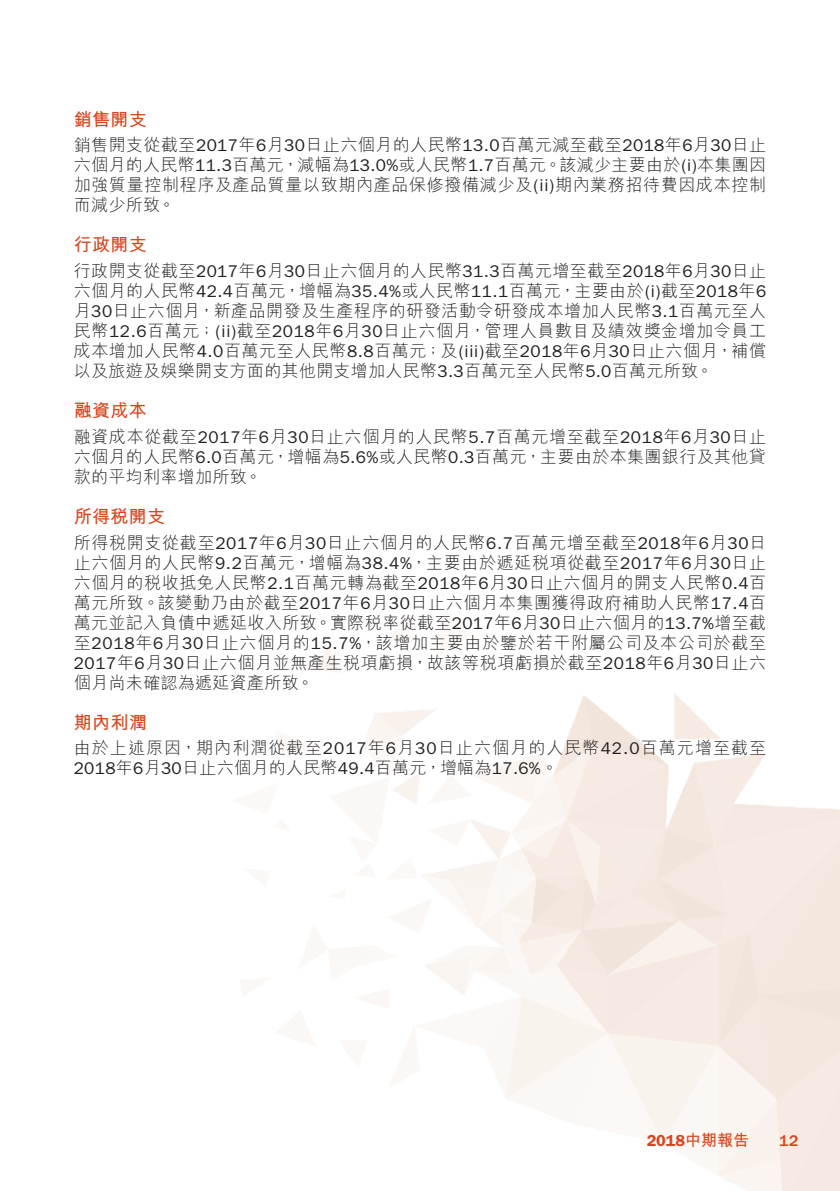
<style>
.page{position:relative;width:840px;height:1191px;background:#fff}
.page>*{position:absolute;margin:0;border:0;box-sizing:border-box;transform-origin:0 0}
.t1{font:700 18px "M Hei HK";letter-spacing:.02em;color:#d8441c}
.t2{font:300 17px/20px "M Hei HK";letter-spacing:.035em;color:#231f20;text-align:justify}
.t3{font:300 17px/20px "M Hei HK";letter-spacing:.065em;color:#231f20}
.t4{font:600 16px "ITC Franklin Gothic Std";color:#d8441c}
.t5{font:500 16px "ITC Franklin Gothic Std";color:#d8441c}
.s1{font-family:"ITC Franklin Gothic Std";font-weight:400}
.s2{font-family:"M Hei HK";font-weight:700}
</style>
<div class="page">
<p class="t1" style="left:74px;top:106px;width:74px">銷售開支</p>
<p class="t2" style="left:74px;top:135px;width:693px">銷售開支從截至<span class="s1">2017</span>年<span class="s1">6</span>月<span class="s1">30</span>日止六個月的人民幣<span class="s1">13.0</span>百萬元減至截至<span class="s1">2018</span>年<span class="s1">6</span>月<span class="s1">30</span>日止六個月的人民幣<span class="s1">11.3</span>百萬元，減幅為<span class="s1">13.0%</span>或人民幣<span class="s1">1.7</span>百萬元。該減少主要由於 <span class="s1">)i(</span> 本集團因加強質量控制程序及產品質量以致期內產品保修撥備減少及<span class="s1">( )i i</span> 期內業務招待費因成本控制而減少所致。</p>
<p class="t1" style="left:74px;top:232px;width:74px">行政開支</p>
<p class="t2" style="left:74px;top:260px;width:693px">行政開支從截至<span class="s1">2017</span>年<span class="s1">6</span>月<span class="s1">30</span>日止六個月的人民幣<span class="s1">31.3</span>百萬元增至截至<span class="s1">2018</span>年<span class="s1">6</span>月<span class="s1">30</span>日止六個月的人民幣<span class="s1">42.4</span>百萬元，增幅為<span class="s1">35.4%</span>或人民幣<span class="s1">11.1</span>百萬元，主要由於 <span class="s1">)i(</span> 截至<span class="s1">2018</span>年<span class="s1">6</span>月<span class="s1">30</span>日止六個月，新產品開發及生產程序的研發活動令研發成本增加人民幣<span class="s1">3.1</span>百萬元至人民幣<span class="s1">12.6</span>百萬元；<span class="s1">( )i i</span> 截至<span class="s1">2018</span>年<span class="s1">6</span>月<span class="s1">30</span>日止六個月，管理人員數目及績效獎金增加令員工成本增加人民幣<span class="s1">4.0</span>百萬元至人民幣<span class="s1">8.8</span>百萬元；及<span class="s1">(iii)</span>截至<span class="s1">2018</span>年<span class="s1">6</span>月<span class="s1">30</span>日止六個月，補償以及旅遊及娛樂開支方面的其他開支增加人民幣<span class="s1">3.3</span>百萬元至人民幣<span class="s1">5.0</span>百萬元所致。</p>
<p class="t1" style="left:74px;top:397px;width:74px">融資成本</p>
<p class="t2" style="left:74px;top:426px;width:693px">融資成本從截至<span class="s1">2017</span>年<span class="s1">6</span>月<span class="s1">30</span>日止六個月的人民幣<span class="s1">5.7</span>百萬元增至截至<span class="s1">2018</span>年<span class="s1">6</span>月<span class="s1">30</span>日止六個月的人民幣<span class="s1">6.0</span>百萬元，增幅為<span class="s1">5.6%</span>或人民幣<span class="s1">0.3</span>百萬元，主要由於本集團銀行及其他貸款的平均利率增加所致。</p>
<p class="t1" style="left:74px;top:503px;width:93px">所得稅開支</p>
<p class="t2" style="left:74px;top:532px;width:693px">所得稅開支從截至<span class="s1">2017</span>年<span class="s1">6</span>月<span class="s1">30</span>日止六個月的人民幣<span class="s1">6.7</span>百萬元增至截至<span class="s1">2018</span>年<span class="s1">6</span>月<span class="s1">30</span>日止六個月的人民幣<span class="s1">9.2</span>百萬元，增幅為<span class="s1">38.4%</span>，主要由於遞延稅項從截至<span class="s1">2017</span>年<span class="s1">6</span>月<span class="s1">30</span>日止六個月的稅收抵免人民幣<span class="s1">2.1</span>百萬元轉為截至<span class="s1">2018</span>年<span class="s1">6</span>月<span class="s1">30</span>日止六個月的開支人民幣<span class="s1">0.4</span>百萬元所致。該變動乃由於截至<span class="s1">2017</span>年<span class="s1">6</span>月<span class="s1">30</span>日止六個月本集團獲得政府補助人民幣<span class="s1">17.4</span>百萬元並記入負債中遞延收入所致。實際稅率從截至<span class="s1">2017</span>年<span class="s1">6</span>月<span class="s1">30</span>日止六個月的<span class="s1">13.7%</span>增至截至<span class="s1">2018</span>年<span class="s1">6</span>月<span class="s1">30</span>日止六個月的<span class="s1">15.7%</span>，該增加主要由於鑒於若干附屬公司及本公司於截至<span class="s1">2017</span>年<span class="s1">6</span>月<span class="s1">30</span>日止六個月並無產生稅項虧損，故該等稅項虧損於截至<span class="s1">2018</span>年<span class="s1">6</span>月<span class="s1">30</span>日止六個月尚未確認為遞延資產所致。</p>
<p class="t1" style="left:74px;top:709px;width:74px">期內利潤</p>
<p class="t3" style="left:74px;top:737px;width:693px">由於上述原因，期內利潤從截至<span class="s1">2017</span>年<span class="s1">6</span>月<span class="s1">30</span>日止六個月的人民幣<span class="s1">42.0</span>百萬元增至截至<br><span class="s1">2018</span>年<span class="s1">6</span>月<span class="s1">30</span>日止六個月的人民幣<span class="s1">49.4</span>百萬元，增幅為<span class="s1">17.6%</span>。</p>
<p class="t4" style="left:646px;top:1130px;width:104px">2018<span class="s2">中期報告</span></p>
<p class="t5" style="left:778px;top:1131px;width:21px">12</p>
</div>
